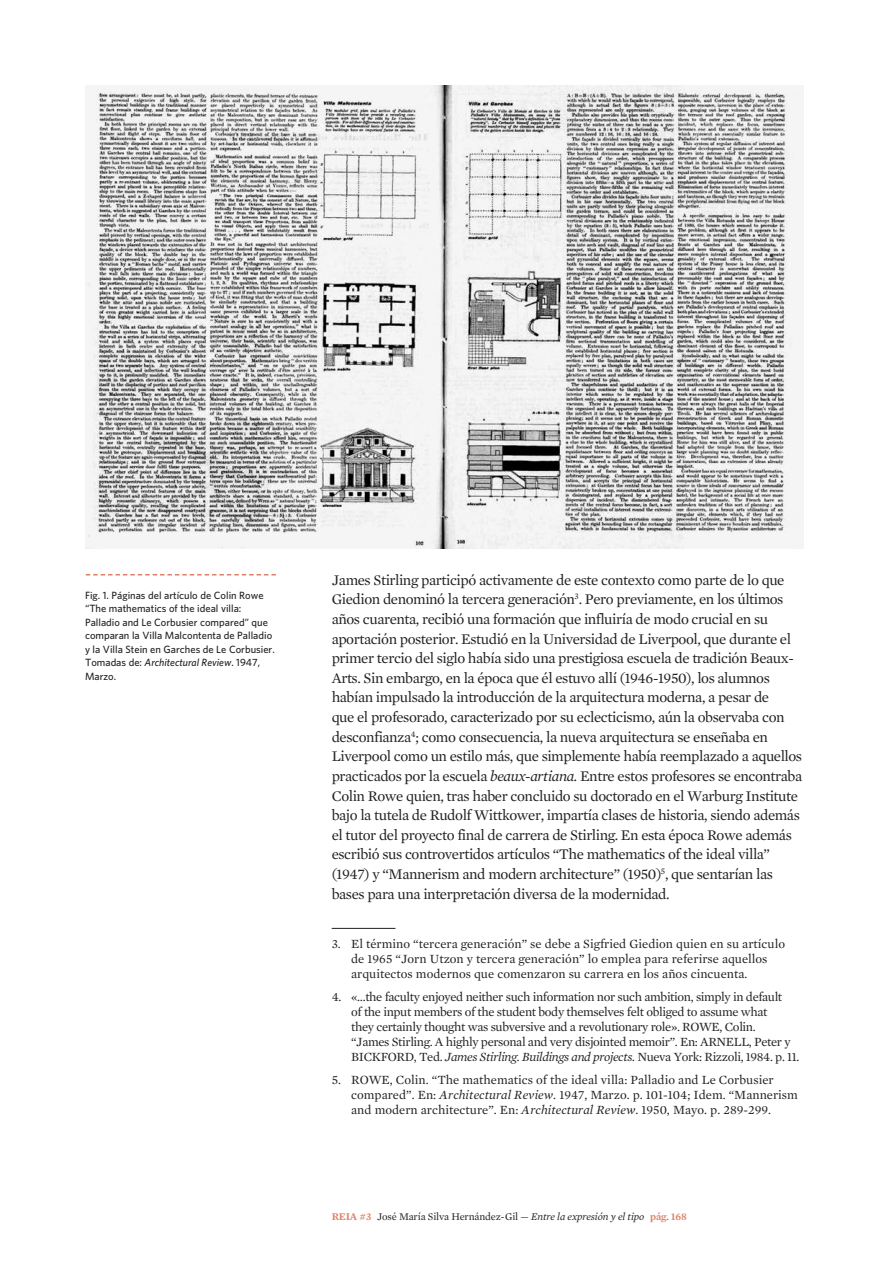
<style>
.page{position:relative;width:893px;height:1263px;background:#fff}
.page>*{position:absolute;margin:0;border:0;box-sizing:border-box;transform-origin:0 0}
.t1{font:15px/19.6px "Mercury Text G1";letter-spacing:-.03em;color:#231f20}
.REIA___NOTAS{font:12.75px/15px "Mercury Text G1";color:#231f20}
.REIA___NOTAS-2{font:12.75px/15px "Mercury Text G1";letter-spacing:-.03em;color:#231f20}
.t2{font:500 10.5px/13.5px "Whitney";color:#231f20}
.t3{font:10.5px "Mercury Text G1";letter-spacing:-.015em;color:#231f20}
.s1{font-style:italic}
.s2{font-weight:600;color:#de8065}
</style>
<div class="page">
<svg style="left:86px;top:574px;width:190px;height:1px"></svg>
<hr style="left:332px;top:928px;width:63px;height:1px;background:#231f20">
<img style="left:85px;top:85px;width:719px;height:463px">
<p class="t2" style="left:85px;top:588px;width:191px">Fig. 1. Páginas del artículo de Colin Rowe “The mathematics of the ideal villa:<br>Palladio and Le Corbusier compared” que comparan la Villa Malcontenta de Palladio y la Villa Stein en Garches de Le Corbusier.<br>Tomadas de: <span class="s1">Architectural Review</span>. 1947, Marzo.</p>
<p class="t1" style="left:332px;top:570px;width:472px">James Stirling participó activamente de este contexto como parte de lo que Giedion denominó la tercera generación<sup>3</sup>. Pero previamente, en los últimos años cuarenta, recibió una formación que influiría de modo crucial en su aportación posterior. Estudió en la Universidad de Liverpool, que durante el primer tercio del siglo había sido una prestigiosa escuela de tradición Beaux-Arts. Sin embargo, en la época que él estuvo allí (1946-1950), los alumnos habían impulsado la introducción de la arquitectura moderna, a pesar de<br>que el profesorado, caracterizado por su eclecticismo, aún la observaba con desconfianza<sup>4</sup>; como consecuencia, la nueva arquitectura se enseñaba en Liverpool como un estilo más, que simplemente había reemplazado a aquellos practicados por la escuela <span class="s1">beaux-artiana.</span> Entre estos profesores se encontraba Colin Rowe quien, tras haber concluido su doctorado en el Warburg Institute bajo la tutela de Rudolf Wittkower, impartía clases de historia, siendo además el tutor del proyecto final de carrera de Stirling. En esta época Rowe además escribió sus controvertidos artículos “The mathematics of the ideal villa” (1947) y “Mannerism and modern architecture” (1950)<sup>5</sup>, que sentarían las bases para una interpretación diversa de la modernidad.</p>
<p class="REIA___NOTAS" style="left:351px;top:936px;width:435px;text-indent:-19px">3. El término “tercera generación” se debe a Sigfried Giedion quien en su artículo de 1965 “Jorn Utzon y tercera generación” lo emplea para referirse aquellos arquitectos modernos que comenzaron su carrera en los años cincuenta.</p>
<p class="REIA___NOTAS-2" style="left:351px;top:989px;width:450px;text-indent:-19px">4. «…the faculty enjoyed neither such information nor such ambition, simply in default<br>of the input members of the student body themselves felt obliged to assume what<br>they certainly thought was subversive and a revolutionary role». ROWE, Colin.<br>“James Stirling. A highly personal and very disjointed memoir”. En: ARNELL, Peter y BICKFORD, Ted. <span class="s1">James Stirling. Buildings and projects.</span> Nueva York: Rizzoli, 1984. p. 11.</p>
<p class="REIA___NOTAS" style="left:351px;top:1072px;width:448px;text-indent:-19px">5. ROWE, Colin. “The mathematics of the ideal villa: Palladio and Le Corbusier compared”. En: <span class="s1">Architectural Review</span>. 1947, Marzo. p. 101-104; Idem. “Mannerism and modern architecture”. En: <span class="s1">Architectural Review</span>. 1950, Mayo. p. 289-299.</p>
<p class="t3" style="left:332px;top:1210px;width:357px"><span class="s2">REIA #3</span> José María Silva Hernández-Gil — <span class="s1">Entre la expresión y el tipo</span> <span class="s2">pág. 168</span></p>
</div>
